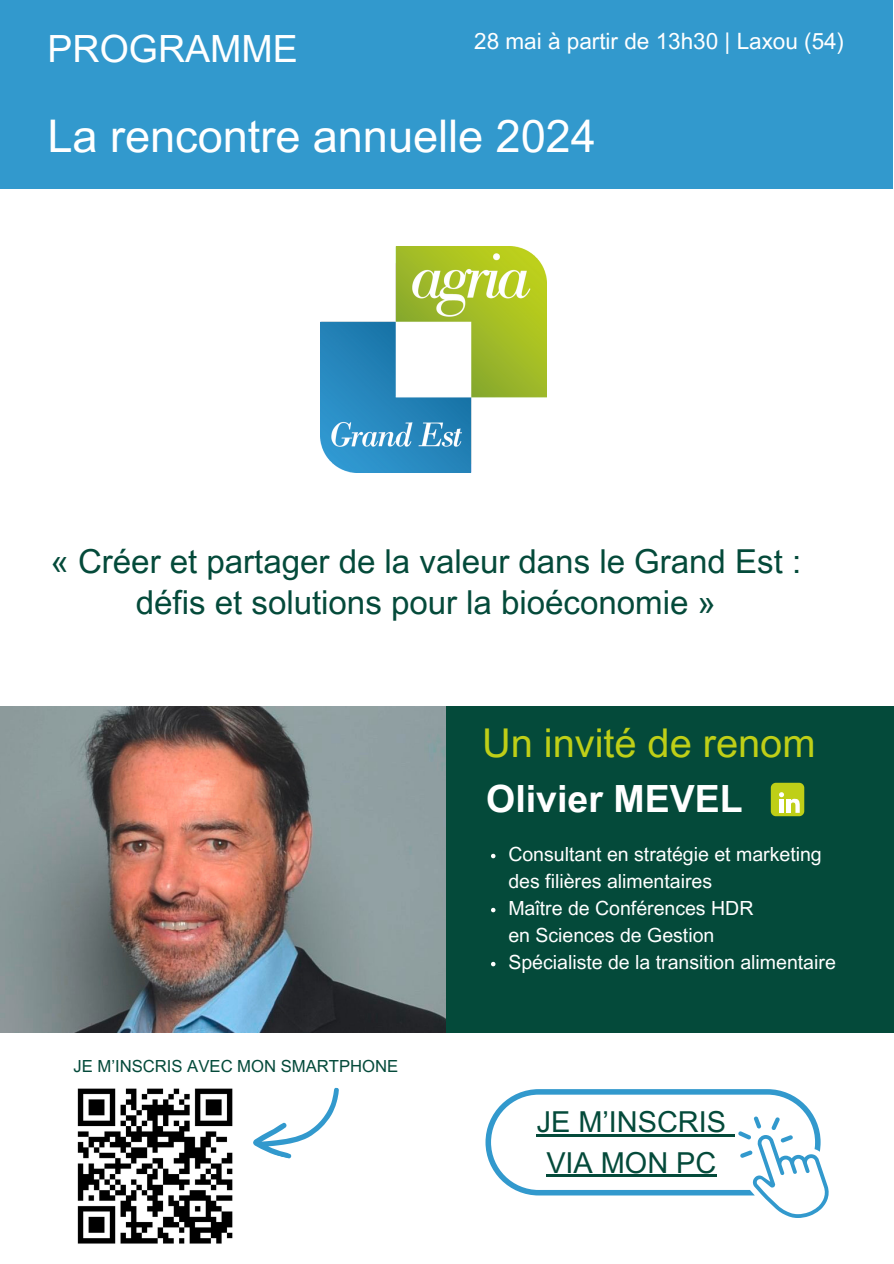
<style>
.page{position:relative;width:894px;height:1264px;background:#fff}
.page>*{position:absolute;margin:0;border:0;box-sizing:border-box;transform-origin:0 0}
.t1{font:45px "Arial MT Pro";color:#fff}
.t2{font:39.75px "Arial MT Pro";color:#bfcf17}
.t3{font:700 37.5px "Arial MT Pro";color:#fff}
.t4{font:37.5px "Arial MT Pro";color:#fff}
.t5{font:33px/40.5px "Arial MT Pro";color:#044a3a;text-align:center}
.t6{font:28.8px/40.3px "Arial MT Pro";color:#044a3a;text-align:center}
.t7{font:22.5px "Arial MT Pro";color:#fff}
.t8{font:19.5px/27px "Arial MT Pro";color:#fff}
.t9{font:16.65px "Arial MT Pro";color:#044a3a}
</style>
<div class="page">
<div style="left:0;top:0;width:892px;height:189px;background:#3299cd"></div>
<img style="left:320px;top:246px;width:226px;height:227px">
<div style="left:0;top:706px;width:893px;height:326px;background:#044a3a"></div>
<img style="left:0;top:706px;width:445px;height:326px">
<div style="left:770px;top:782px;width:34px;height:34px;background:#bfcf17;border-radius:5px"></div>
<svg style="left:779px;top:792px;width:20px;height:20px"></svg>
<svg style="left:485px;top:1089px;width:343px;height:128px"></svg>
<hr style="left:546px;top:1174px;width:170px;height:2px;background:#044a3a">
<img style="left:77px;top:1088px;width:156px;height:156px">
<svg style="left:253px;top:1087px;width:86px;height:72px"></svg>
<svg style="left:491px;top:853px;width:4px;height:5px"></svg>
<svg style="left:491px;top:907px;width:4px;height:5px"></svg>
<svg style="left:491px;top:961px;width:4px;height:5px"></svg>
<p class="t4" style="left:48px;top:34px;width:251px">PROGRAMME</p>
<p class="t7" style="left:474px;top:33px;width:371px">28 mai à partir de 13h30 | Laxou (54)</p>
<p class="t1" style="left:48px;top:119px;width:549px">La rencontre annuelle 2024</p>
<p class="t5" style="left:51px;top:545px;width:752px">« Créer et partager de la valeur dans le Grand Est : défis et solutions pour la bioéconomie »</p>
<p class="t2" style="left:482px;top:728px;width:335px">Un invité de renom</p>
<h1 class="t3" style="left:486px;top:784px;width:258px">Olivier MEVEL</h1>
<p class="t9" style="left:73px;top:1059px;width:326px">JE M’INSCRIS AVEC MON SMARTPHONE</p>
<h4 class="t8" style="left:508px;top:842px;width:315px">Consultant en stratégie et marketing des filières alimentaires</h4>
<h3 class="t8" style="left:508px;top:896px;width:246px">Maître de Conférences HDR en Sciences de Gestion</h3>
<p class="t8" style="left:508px;top:950px;width:329px">Spécialiste de la transition alimentaire</p>
<p class="t6" style="left:536px;top:1105px;width:191px">JE M’INSCRIS<br>VIA MON PC</p>
</div>
